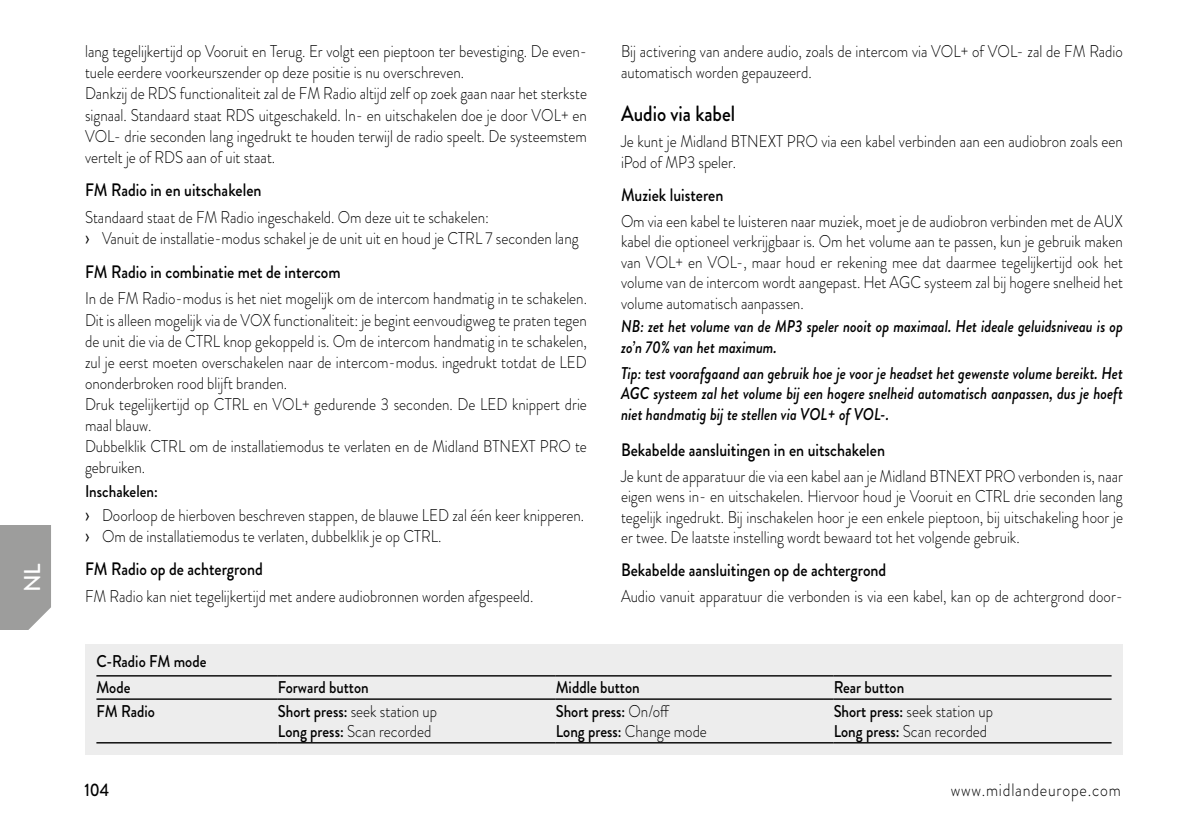
<style>
.page{position:relative;width:1191px;height:840px;background:#fff}
.page>*{position:absolute;margin:0;border:0;box-sizing:border-box;transform-origin:0 0}
.t1{font:500 22.8px "Brandon Grotesque";color:#fff}
.t2{font:500 22px "Brandon Grotesque";color:#000;scale:.88 1}
.t3{font:500 18px "Brandon Grotesque";color:#000;scale:.88 1}
.t4{font:300 18px "Brandon Grotesque";letter-spacing:.05em;color:#000;scale:.88 1}
.t5{font:300 17px/21px "Brandon Grotesque";color:#000;scale:.88 1}
.t6{font:italic 500 17px/20.4px "Brandon Grotesque";color:#000;scale:.88 1}
.t7{font:500 17px/26.2px "Brandon Grotesque";color:#000;scale:.88 1}
.s1{font-family:"Arial";font-weight:400}
.s2{font-weight:500}
.s3{font-weight:300}
</style>
<div class="page">
<div style="left:0;top:525px;width:51px;height:104px;background:#9d9d9c"></div>
<div style="left:85px;top:643px;width:1038px;height:111px;background:#ededed"></div>
<hr style="left:96px;top:674px;width:182px;height:2px;background:#000">
<hr style="left:278px;top:674px;width:278px;height:2px;background:#000">
<hr style="left:556px;top:674px;width:277px;height:2px;background:#000">
<hr style="left:833px;top:674px;width:278px;height:2px;background:#000">
<hr style="left:96px;top:698px;width:182px;height:1px;background:#000">
<hr style="left:278px;top:698px;width:278px;height:1px;background:#000">
<hr style="left:556px;top:698px;width:277px;height:1px;background:#000">
<hr style="left:833px;top:698px;width:278px;height:1px;background:#000">
<hr style="left:96px;top:741px;width:182px;height:2px;background:#000">
<hr style="left:278px;top:741px;width:278px;height:2px;background:#000">
<hr style="left:556px;top:741px;width:277px;height:2px;background:#000">
<hr style="left:833px;top:741px;width:278px;height:2px;background:#000">
<h1 class="t1" style="left:17px;top:592px;width:31px;rotate:-90deg">NL</h1>
<p class="t5" style="left:85px;top:41px;width:572px">lang tegelijkertijd op Vooruit en Terug. Er volgt een pieptoon ter bevestiging. De even&shy;tuele eerdere voorkeurszender op deze positie is nu overschreven.<br>Dankzij de RDS functionaliteit zal de FM Radio altijd zelf op zoek gaan naar het sterkste signaal. Standaard staat RDS uitgeschakeld. In- en uitschakelen doe je door VOL+ en VOL- drie seconden lang ingedrukt te houden terwijl de radio speelt. De systeemstem vertelt je of RDS aan of uit staat.</p>
<p class="t3" style="left:85px;top:177px;width:202px">FM Radio in en uitschakelen</p>
<p class="t5" style="left:85px;top:206px;width:562px">Standaard staat de FM Radio ingeschakeld. Om deze uit te schakelen:<br><span class="s1">›</span> Vanuit de installatie-modus schakel je de unit uit en houd je CTRL 7 seconden lang</p>
<p class="t3" style="left:85px;top:259px;width:292px">FM Radio in combinatie met de intercom</p>
<p class="t5" style="left:85px;top:288px;width:572px">In de FM Radio-modus is het niet mogelijk om de intercom handmatig in te schakelen.<br>Dit is alleen mogelijk via de VOX functionaliteit: je begint eenvoudigweg te praten tegen de unit die via de CTRL knop gekoppeld is. Om de intercom handmatig in te schakelen, zul je eerst moeten overschakelen naar de intercom-modus. ingedrukt totdat de LED ononderbroken rood blijft branden.<br>Druk tegelijkertijd op CTRL en VOL+ gedurende 3 seconden. De LED knippert drie maal blauw.<br>Dubbelklik CTRL om de installatiemodus te verlaten en de Midland BTNEXT PRO te gebruiken.</p>
<p class="t5" style="left:85px;top:479px;width:569px;line-height:23.8px"><span class="s2">Inschakelen:<br></span><span class="s1">›</span> Doorloop de hierboven beschreven stappen, de blauwe LED zal één keer knipperen.</p>
<p class="t5" style="left:85px;top:525px;width:406px"><span class="s1">›</span> Om de installatiemodus te verlaten, dubbelklik je op CTRL.</p>
<p class="t3" style="left:85px;top:556px;width:203px">FM Radio op de achtergrond</p>
<p class="t5" style="left:85px;top:585px;width:511px">FM Radio kan niet tegelijkertijd met andere audiobronnen worden afgespeeld.</p>
<p class="t5" style="left:621px;top:41px;width:572px;line-height:20.4px">Bij activering van andere audio, zoals de intercom via VOL+ of VOL- zal de FM Radio automatisch worden gepauzeerd.</p>
<p class="t2" style="left:621px;top:98px;width:131px">Audio via kabel</p>
<p class="t5" style="left:621px;top:131px;width:572px;line-height:20.4px">Je kunt je Midland BTNEXT PRO via een kabel verbinden aan een audiobron zoals een iPod of MP3 speler.</p>
<p class="t3" style="left:621px;top:182px;width:118px">Muziek luisteren</p>
<p class="t5" style="left:621px;top:211px;width:572px;line-height:20.4px;text-align:justify">Om via een kabel te luisteren naar muziek, moet je de audiobron verbinden met de AUX kabel die optioneel verkrijgbaar is. Om het volume aan te passen, kun je gebruik maken van VOL+ en VOL-, maar houd er rekening mee dat daarmee tegelijkertijd ook het volume van de intercom wordt aangepast. Het AGC systeem zal bij hogere snelheid het volume automatisch aanpassen.</p>
<p class="t6" style="left:621px;top:316px;width:572px">NB: zet het volume van de MP3 speler nooit op maximaal. Het ideale geluidsniveau is op zo’n 70% van het maximum.</p>
<p class="t6" style="left:621px;top:363px;width:572px;text-align:justify">Tip: test voorafgaand aan gebruik hoe je voor je headset het gewenste volume bereikt. Het AGC systeem zal het volume bij een hogere snelheid automatisch aanpassen, dus je hoeft niet handmatig bij te stellen via VOL+ of VOL-.</p>
<p class="t3" style="left:621px;top:436px;width:301px">Bekabelde aansluitingen in en uitschakelen</p>
<p class="t5" style="left:621px;top:465px;width:572px;line-height:20.4px;text-align:justify">Je kunt de apparatuur die via een kabel aan je Midland BTNEXT PRO verbonden is, naar eigen wens in- en uitschakelen. Hiervoor houd je Vooruit en CTRL drie seconden lang tegelijk ingedrukt. Bij inschakelen hoor je een enkele pieptoon, bij uitschakeling hoor je er twee. De laatste instelling wordt bewaard tot het volgende gebruik.</p>
<p class="t3" style="left:621px;top:557px;width:303px">Bekabelde aansluitingen op de achtergrond</p>
<p class="t5" style="left:621px;top:585px;width:572px">Audio vanuit apparatuur die verbonden is via een kabel, kan op de achtergrond door-</p>
<p class="t7" style="left:96px;top:648px;width:127px">C-Radio FM mode<br>Mode</p>
<p class="t7" style="left:278px;top:674px;width:105px">Forward button</p>
<p class="t7" style="left:556px;top:674px;width:97px">Middle button</p>
<p class="t7" style="left:833px;top:674px;width:82px">Rear button</p>
<p class="t7" style="left:96px;top:697px;width:68px">FM Radio</p>
<p class="t5" style="left:278px;top:700px;width:182px;line-height:20.4px"><span class="s2">Short press:</span> seek station up<br><span class="s2">Long press:</span> Scan recorded</p>
<p class="t7" style="left:556px;top:700px;width:173px;line-height:20.4px">Short press: <span class="s3">On/off<br></span>Long press: <span class="s3">Change mode</span></p>
<p class="t5" style="left:833px;top:700px;width:182px;line-height:20.4px"><span class="s2">Short press:</span> seek station up<br><span class="s2">Long press:</span> Scan recorded</p>
<p class="t3" style="left:84px;top:776px;width:30px">104</p>
<p class="t4" style="left:950px;top:776px;width:195px">www.midlandeurope.com</p>
</div>
